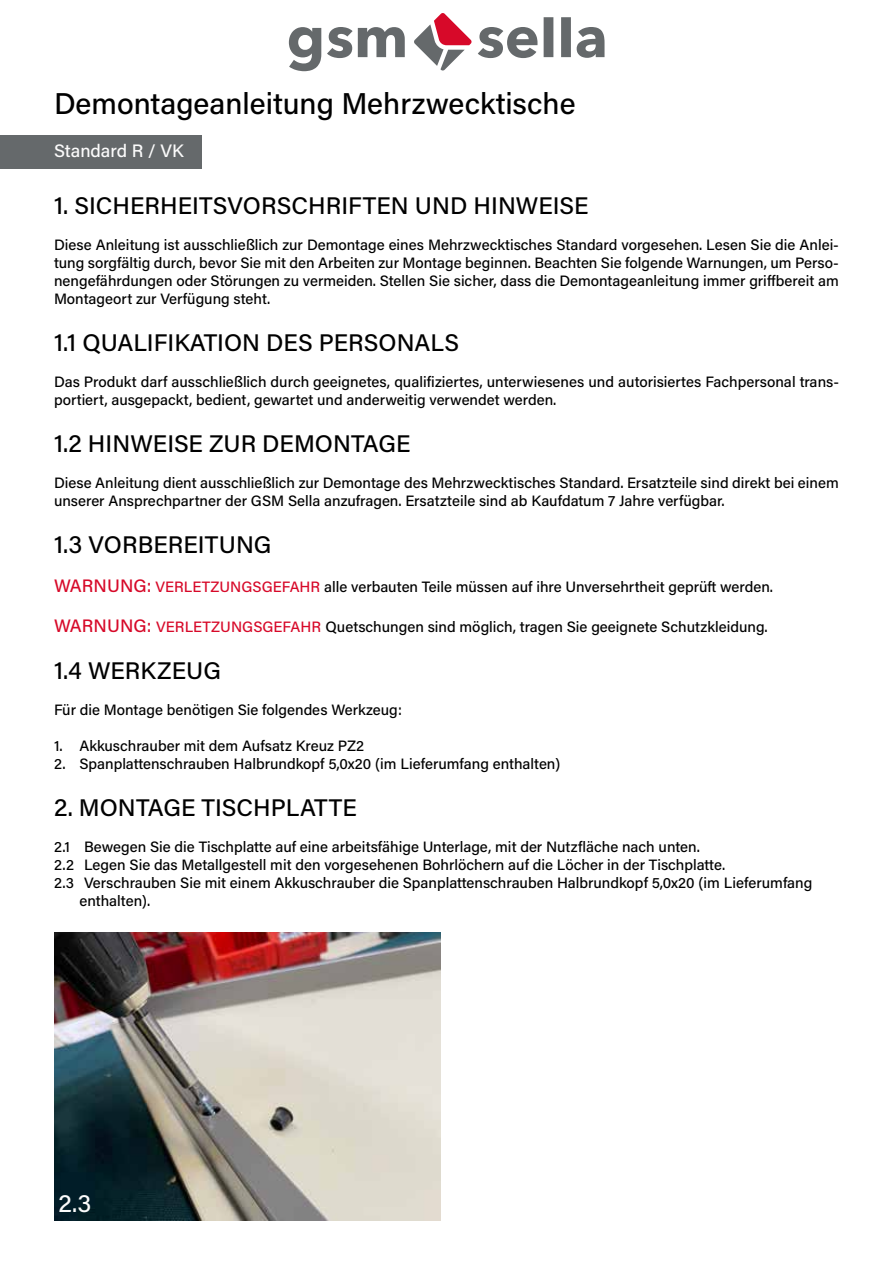
<style>
.page{position:relative;width:893px;height:1263px;background:#fff}
.page>*{position:absolute;margin:0;border:0;box-sizing:border-box;transform-origin:0 0}
.t1{font:500 30px "Acumin Pro";color:#000}
.t2{font:500 24px "Acumin Pro";color:#000}
.t3{font:500 24px "Acumin Pro";color:#fbfbfb}
.t4{font:500 18px "Acumin Pro";color:#fbfbfb}
.t5{font:500 15px/18px "Acumin Pro";color:#000}
.s1{font-size:18px;color:#d70929}
.s2{color:#d70929}
</style>
<div class="page">
<img style="left:54px;top:932px;width:386px;height:288px">
<div style="left:0;top:136px;width:202px;height:33px;background:#65696b"></div>
<svg style="left:289px;top:27px;width:32px;height:44px"></svg>
<svg style="left:478px;top:27px;width:59px;height:31px"></svg>
<svg style="left:544px;top:17px;width:27px;height:40px"></svg>
<svg style="left:577px;top:27px;width:27px;height:31px"></svg>
<svg style="left:414px;top:13px;width:58px;height:58px"></svg>
<svg style="left:327px;top:27px;width:78px;height:31px"></svg>
<h1 class="t1" style="left:54px;top:82px;width:523px">Demontageanleitung Mehrzwecktische</h1>
<p class="t4" style="left:54px;top:138px;width:131px">Standard R / VK</p>
<h2 class="t2" style="left:54px;top:189px;width:536px">1. SICHERHEITSVORSCHRIFTEN UND HINWEISE</h2>
<p class="t5" style="left:54px;top:235px;width:786px;text-align:justify">Diese Anleitung ist ausschließlich zur Demontage eines Mehrzwecktisches Standard vorgesehen. Lesen Sie die Anlei&shy;tung sorgfältig durch, bevor Sie mit den Arbeiten zur Montage beginnen. Beachten Sie folgende Warnungen, um Perso&shy;nengefährdungen oder Störungen zu vermeiden. Stellen Sie sicher, dass die Demontageanleitung immer griffbereit am Montageort zur Verfügung steht.</p>
<h2 class="t2" style="left:54px;top:326px;width:407px">1.1 QUALIFIKATION DES PERSONALS</h2>
<p class="t5" style="left:54px;top:372px;width:786px">Das Produkt darf ausschließlich durch geeignetes, qualifiziertes, unterwiesenes und autorisiertes Fachpersonal trans&shy;portiert, ausgepackt, bedient, gewartet und anderweitig verwendet werden.</p>
<h2 class="t2" style="left:54px;top:427px;width:358px">1.2 HINWEISE ZUR DEMONTAGE</h2>
<p class="t5" style="left:54px;top:473px;width:786px">Diese Anleitung dient ausschließlich zur Demontage des Mehrzwecktisches Standard. Ersatzteile sind direkt bei einem unserer Ansprechpartner der GSM Sella anzufragen. Ersatzteile sind ab Kaufdatum 7 Jahre verfügbar.</p>
<h2 class="t2" style="left:54px;top:528px;width:219px">1.3 VORBEREITUNG</h2>
<p class="t5" style="left:54px;top:577px;width:720px"><span class="s1">WARNUNG:</span> <span class="s2">VERLETZUNGSGEFAHR</span> alle verbauten Teile müssen auf ihre Unversehrtheit geprüft werden.</p>
<p class="t5" style="left:54px;top:617px;width:715px"><span class="s1">WARNUNG:</span> <span class="s2">VERLETZUNGSGEFAHR</span> Quetschungen sind möglich, tragen Sie geeignete Schutzkleidung.</p>
<h2 class="t2" style="left:54px;top:654px;width:168px">1.4 WERKZEUG</h2>
<p class="t5" style="left:54px;top:700px;width:349px">Für die Montage benötigen Sie folgendes Werkzeug:</p>
<p class="t5" style="left:54px;top:736px;width:312px">1. Akkuschrauber mit dem Aufsatz Kreuz PZ2</p>
<p class="t5" style="left:54px;top:754px;width:508px">2. Spanplattenschrauben Halbrundkopf 5,0x20 (im Lieferumfang enthalten)</p>
<h2 class="t2" style="left:54px;top:790px;width:304px">2. MONTAGE TISCHPLATTE</h2>
<p class="t5" style="left:54px;top:837px;width:647px">2.1 Bewegen Sie die Tischplatte auf eine arbeitsfähige Unterlage, mit der Nutzfläche nach unten.</p>
<p class="t5" style="left:54px;top:855px;width:673px">2.2 Legen Sie das Metallgestell mit den vorgesehenen Bohrlöchern auf die Löcher in der Tischplatte.</p>
<p class="t5" style="left:54px;top:873px;width:760px">2.3 Verschrauben Sie mit einem Akkuschrauber die Spanplattenschrauben Halbrundkopf 5,0x20 (im Lieferumfang</p>
<p class="t5" style="left:80px;top:891px;width:72px">enthalten).</p>
<h2 class="t3" style="left:58px;top:1186px;width:35px">2.3</h2>
</div>
